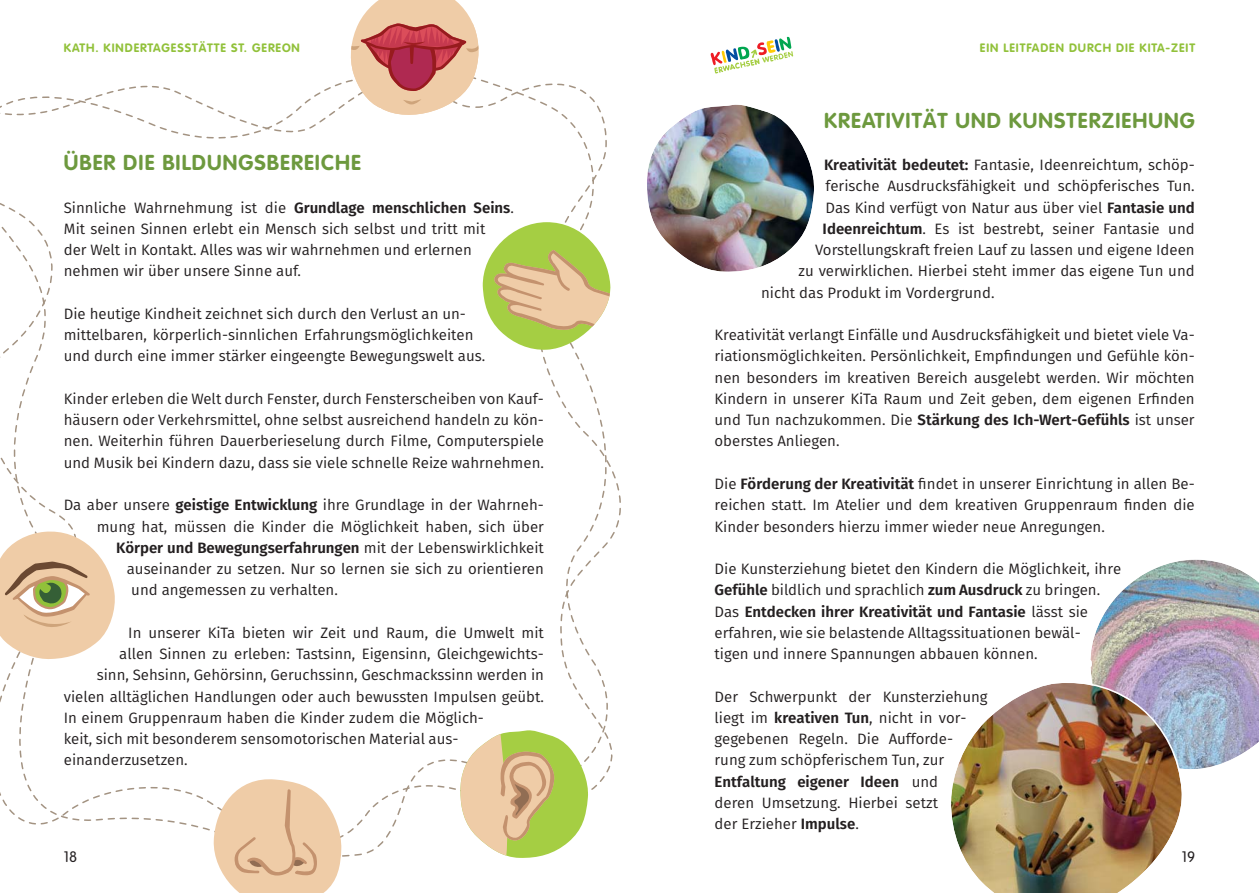
<style>
.page{position:relative;width:1259px;height:893px;background:#fff}
.page>*{position:absolute;margin:0;border:0;box-sizing:border-box;transform-origin:0 0}
.t1{font:700 21.3px "VAG Rounded";letter-spacing:.05em;color:#6d993e}
.t2{font:15px/21.3px "Fira Sans";color:#231f20}
.t3{font:600 15px "Fira Sans";color:#231f20}
.t4{font:300 15px "VAG Rounded";color:#231f20}
.t5{font:700 12px "VAG Rounded";letter-spacing:.075em;color:#91c13a}
.s1{font-weight:600}
.s2{font-weight:400}
</style>
<div class="page">
<svg style="left:0;top:0;width:621px;height:893px"></svg>
<svg style="left:710px;top:37px;width:83px;height:37px"></svg>
<img style="left:1090px;top:559px;width:169px;height:210px">
<img style="left:951px;top:678px;width:233px;height:215px">
<img style="left:647px;top:104px;width:167px;height:168px">
<p class="t5" style="left:64px;top:42px;width:237px">KATH. KINDERTAGESSTÄTTE ST. GEREON</p>
<h1 class="t1" style="left:64px;top:152px;width:299px">ÜBER DIE BILDUNGSBEREICHE</h1>
<p class="t2" style="left:64px;top:198px;width:452px">Sinnliche Wahrnehmung ist die <span class="s1">Grundlage menschlichen Seins</span>.<br>Mit seinen Sinnen erlebt ein Mensch sich selbst und tritt mit<br>der Welt in Kontakt. Alles was wir wahrnehmen und erlernen nehmen wir über unsere Sinne auf.</p>
<p class="t2" style="left:64px;top:304px;width:423px">Die heutige Kindheit zeichnet sich durch den Verlust an un&shy;mittelbaren, körperlich-sinnlichen Erfahrungsmöglichkeiten und durch eine immer stärker eingeengte Bewegungswelt aus.</p>
<p class="t2" style="left:64px;top:389px;width:482px;text-align:justify">Kinder erleben die Welt durch Fenster, durch Fensterscheiben von Kauf&shy;häusern oder Verkehrsmittel, ohne selbst ausreichend handeln zu kön&shy;nen. Weiterhin führen Dauerberieselung durch Filme, Computerspiele und Musik bei Kindern dazu, dass sie viele schnelle Reize wahrnehmen.</p>
<p class="t2" style="left:64px;top:495px;width:482px">Da aber unsere <span class="s1">geistige Entwicklung</span> ihre Grundlage in der Wahrneh-</p>
<p class="t2" style="left:97px;top:516px;width:449px">mung hat, müssen die Kinder die Möglichkeit haben, sich über</p>
<p class="t3" style="left:116px;top:540px;width:429px">Körper und Bewegungserfahrungen <span class="s2">mit der Lebenswirklichkeit</span></p>
<p class="t2" style="left:127px;top:559px;width:419px">auseinander zu setzen. Nur so lernen sie sich zu orientieren</p>
<p class="t2" style="left:131px;top:580px;width:208px">und angemessen zu verhalten.</p>
<p class="t2" style="left:128px;top:623px;width:417px">In unserer KiTa bieten wir Zeit und Raum, die Umwelt mit</p>
<p class="t2" style="left:119px;top:644px;width:426px">allen Sinnen zu erleben: Tastsinn, Eigensinn, Gleichgewichts-</p>
<p class="t2" style="left:97px;top:665px;width:449px">sinn, Sehsinn, Gehörsinn, Geruchssinn, Geschmackssinn werden in</p>
<p class="t2" style="left:64px;top:687px;width:482px">vielen alltäglichen Handlungen oder auch bewussten Impulsen geübt.</p>
<p class="t2" style="left:64px;top:708px;width:422px">In einem Gruppenraum haben die Kinder zudem die Möglich-</p>
<p class="t2" style="left:64px;top:729px;width:396px">keit, sich mit besonderem sensomotorischen Material aus-</p>
<p class="t2" style="left:64px;top:750px;width:125px">einanderzusetzen.</p>
<p class="t4" style="left:64px;top:849px;width:15px">18</p>
<p class="t5" style="left:980px;top:42px;width:217px">EIN LEITFADEN DURCH DIE KITA-ZEIT</p>
<h1 class="t1" style="left:824px;top:110px;width:372px">KREATIVITÄT UND KUNSTERZIEHUNG</h1>
<p class="t2" style="left:824px;top:155px;width:372px"><span class="s1">Kreativität bedeutet:</span> Fantasie, Ideenreichtum, schöp-</p>
<p class="t2" style="left:825px;top:176px;width:371px">ferische Ausdrucksfähigkeit und schöpferisches Tun.</p>
<p class="t2" style="left:825px;top:198px;width:370px">Das Kind verfügt von Natur aus über viel <span class="s1">Fantasie und</span></p>
<p class="t2" style="left:822px;top:219px;width:373px"><span class="s1">Ideenreichtum</span>. Es ist bestrebt, seiner Fantasie und</p>
<p class="t2" style="left:815px;top:240px;width:381px">Vorstellungskraft freien Lauf zu lassen und eigene Ideen</p>
<p class="t2" style="left:798px;top:261px;width:397px">zu verwirklichen. Hierbei steht immer das eigene Tun und</p>
<p class="t2" style="left:761px;top:283px;width:235px">nicht das Produkt im Vordergrund.</p>
<p class="t2" style="left:714px;top:325px;width:482px;text-align:justify">Kreativität verlangt Einfälle und Ausdrucksfähigkeit und bietet viele Va&shy;riationsmöglichkeiten. Persönlichkeit, Empfindungen und Gefühle kön&shy;nen besonders im kreativen Bereich ausgelebt werden. Wir möchten Kindern in unserer KiTa Raum und Zeit geben, dem eigenen Erfinden und Tun nachzukommen. Die <span class="s1">Stärkung des Ich-Wert-Gefühls</span> ist unser oberstes Anliegen.</p>
<p class="t2" style="left:714px;top:474px;width:482px;text-align:justify">Die <span class="s1">Förderung der Kreativität</span> findet in unserer Einrichtung in allen Be&shy;reichen statt. Im Atelier und dem kreativen Gruppenraum finden die Kinder besonders hierzu immer wieder neue Anregungen.</p>
<p class="t2" style="left:714px;top:559px;width:408px">Die Kunsterziehung bietet den Kindern die Möglichkeit, ihre <span class="s1">Gefühle</span> bildlich und sprachlich <span class="s1">zum Ausdruck</span> zu bringen.<br>Das <span class="s1">Entdecken ihrer Kreativität und Fantasie</span> lässt sie erfahren, wie sie belastende Alltagssituationen bewäl-<br>tigen und innere Spannungen abbauen können.</p>
<p class="t2" style="left:714px;top:687px;width:275px">Der Schwerpunkt der Kunsterziehung liegt im <span class="s1">kreativen Tun</span>, nicht in vor&shy;gegebenen Regeln. Die Aufforde&shy;rung zum schöpferischem Tun, zur<br><span class="s1">Entfaltung eigener Ideen</span> und<br>deren Umsetzung. Hierbei setzt<br>der Erzieher <span class="s1">Impulse</span>.</p>
<p class="t4" style="left:1181px;top:849px;width:15px">19</p>
</div>
